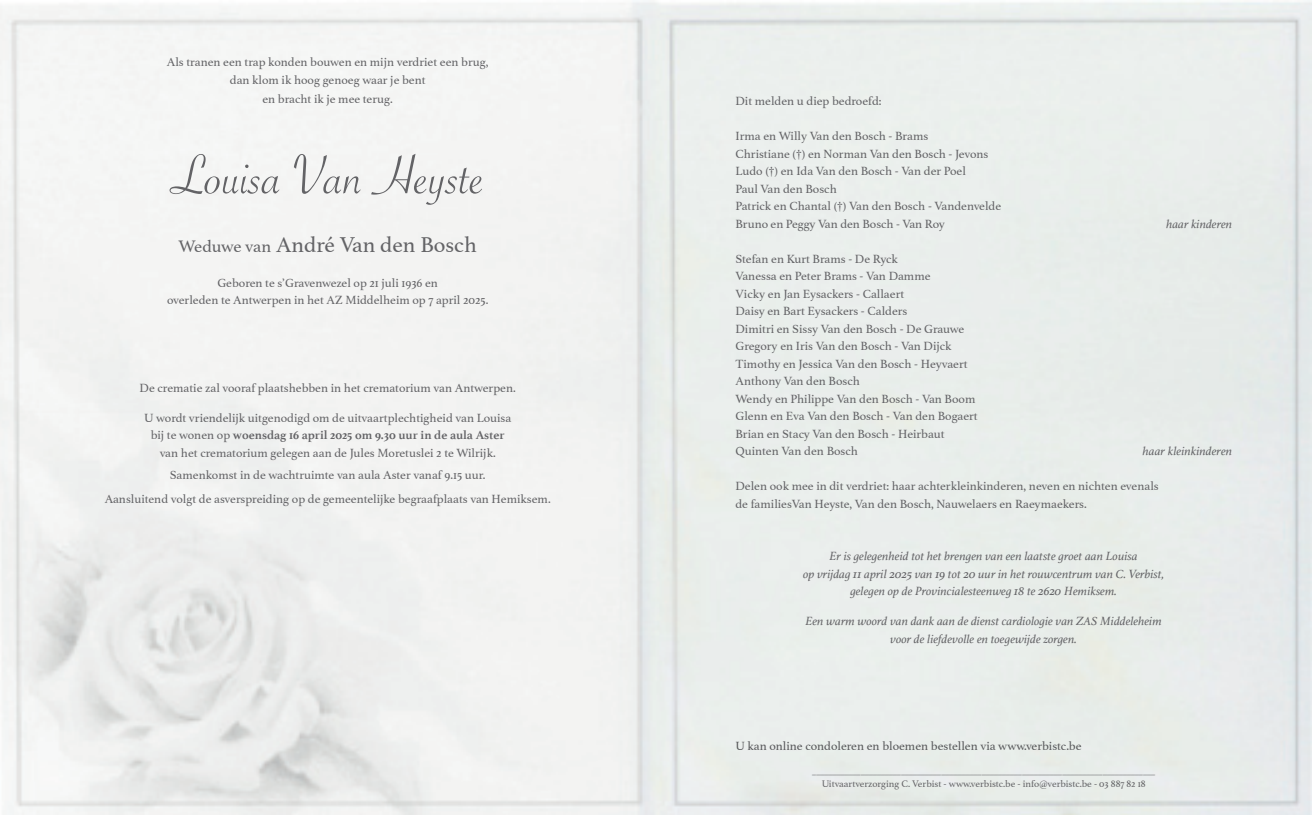
<style>
.page{position:relative;width:1312px;height:815px;background:#fff}
.page>*{position:absolute;margin:0;border:0;box-sizing:border-box;transform-origin:0 0}
.t1{font:60px "Savoye Let Plain";color:#636366}
.t2{font:22.5px "Athelas";color:#636366}
.t3{font:12.5px/17.5px "Athelas";color:#636366;text-align:center}
.t4{font:italic 12.5px/17.5px "Athelas";color:#636366;text-align:center}
.t5{font:12.5px "Athelas";color:#57585a}
.t6{font:10px/13.2px "Athelas";color:#636366;text-align:center}
.s1{font-size:17.5px}
.s2{font-weight:700}
</style>
<div class="page">
<p class="t3" style="left:167px;top:52px;width:323px;line-height:18.6px">Als tranen een trap konden bouwen en mijn verdriet een brug, dan klom ik hoog genoeg waar je bent<br>en bracht ik je mee terug.</p>
<h1 class="t1" style="left:170px;top:136px;width:316px">Louisa Van Heyste</h1>
<h2 class="t2" style="left:178px;top:226px;width:300px"><span class="s1">Weduwe van</span> André Van den Bosch</h2>
<p class="t3" style="left:167px;top:273px;width:323px">Geboren te s’Gravenwezel op 21 juli 1936 en<br>overleden te Antwerpen in het AZ Middelheim op 7 april 2025.</p>
<p class="t3" style="left:139px;top:378px;width:377px">De crematie zal vooraf plaatshebben in het crematorium van Antwerpen.</p>
<p class="t3" style="left:144px;top:408px;width:368px">U wordt vriendelijk uitgenodigd om de uitvaartplechtigheid van Louisa bij te wonen op <span class="s2">woensdag 16 april 2025 om 9.30 uur in de aula Aster </span>van het crematorium gelegen aan de Jules Moretuslei 2 te Wilrijk.</p>
<p class="t3" style="left:105px;top:463px;width:447px;line-height:23.8px">Samenkomst in de wachtruimte van aula Aster vanaf 9.15 uur.<br>Aansluitend volgt de asverspreiding op de gemeentelijke begraafplaats van Hemiksem.</p>
<p class="t3" style="left:735px;top:92px;width:148px">Dit melden u diep bedroefd:</p>
<p class="t3" style="left:735px;top:127px;width:267px;text-align:left">Irma en Willy Van den Bosch - Brams<br>Christiane (†) en Norman Van den Bosch - Jevons Ludo (†) en Ida Van den Bosch - Van der Poel<br>Paul Van den Bosch<br>Patrick en Chantal (†) Van den Bosch - Vandenvelde Bruno en Peggy Van den Bosch - Van Roy</p>
<p class="t4" style="left:1165px;top:215px;width:68px">haar kinderen</p>
<p class="t3" style="left:735px;top:249px;width:244px;text-align:left">Stefan en Kurt Brams - De Ryck<br>Vanessa en Peter Brams - Van Damme<br>Vicky en Jan Eysackers - Callaert<br>Daisy en Bart Eysackers - Calders<br>Dimitri en Sissy Van den Bosch - De Grauwe Gregory en Iris Van den Bosch - Van Dijck Timothy en Jessica Van den Bosch - Heyvaert Anthony Van den Bosch<br>Wendy en Philippe Van den Bosch - Van Boom Glenn en Eva Van den Bosch - Van den Bogaert Brian en Stacy Van den Bosch - Heirbaut Quinten Van den Bosch</p>
<p class="t4" style="left:1142px;top:442px;width:91px">haar kleinkinderen</p>
<p class="t3" style="left:735px;top:477px;width:424px;text-align:left">Delen ook mee in dit verdriet: haar achterkleinkinderen, neven en nichten evenals de familiesVan Heyste, Van den Bosch, Nauwelaers en Raeymaekers.</p>
<p class="t4" style="left:802px;top:547px;width:362px">Er is gelegenheid tot het brengen van een laatste groet aan Louisa<br>op vrijdag 11 april 2025 van 19 tot 20 uur in het rouwcentrum van C. Verbist, gelegen op de Provincialesteenweg 18 te 2620 Hemiksem.</p>
<p class="t4" style="left:805px;top:612px;width:357px">Een warm woord van dank aan de dienst cardiologie van ZAS Middeleheim voor de liefdevolle en toegewijde zorgen.</p>
<p class="t5" style="left:735px;top:736px;width:347px">U kan online condoleren en bloemen bestellen via www.verbistc.be</p>
<p class="t6" style="left:812px;top:764px;width:344px">_____________________________________________________________________________________<br>Uitvaartverzorging C. Verbist - www.verbistc.be - info@verbistc.be - 03 887 82 18</p>
</div>
